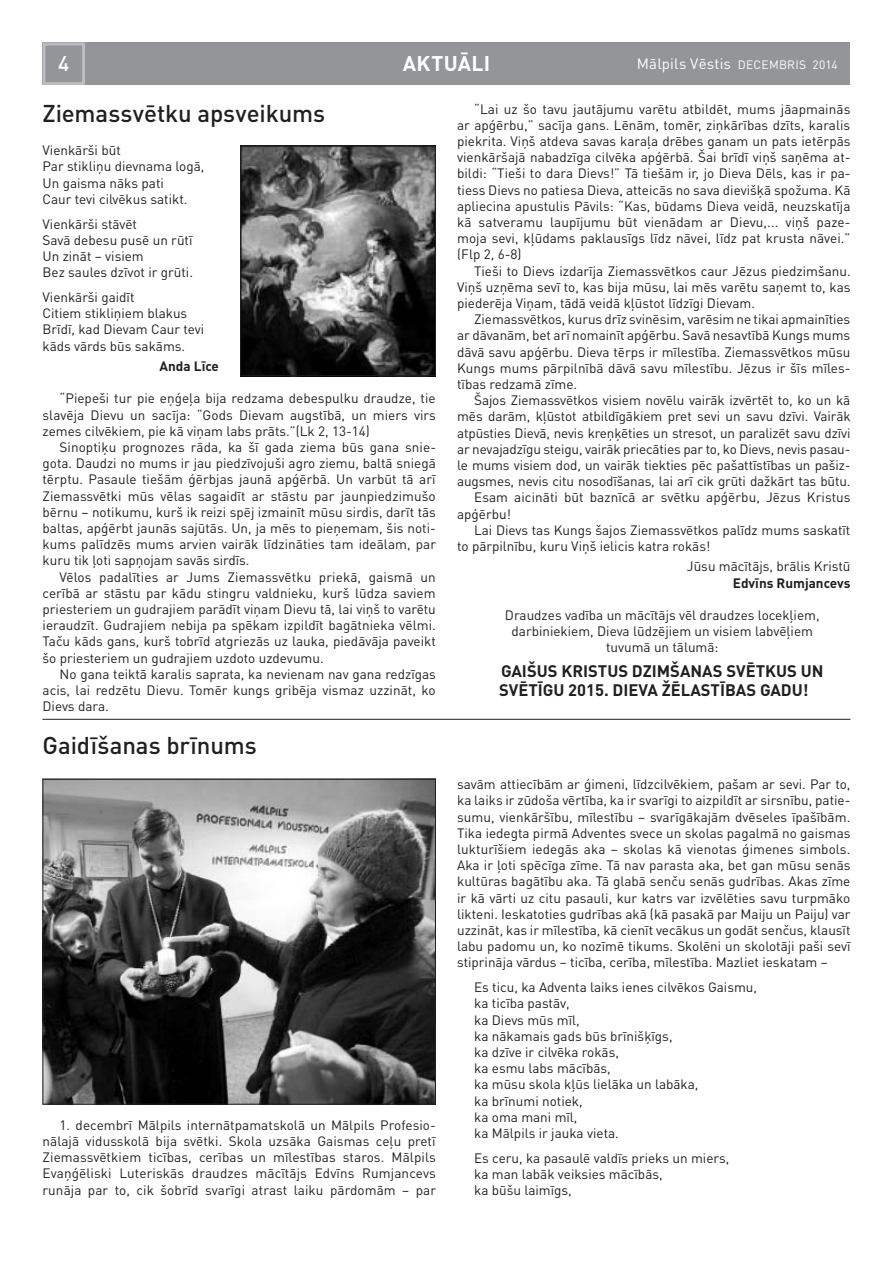
<style>
.page{position:relative;width:893px;height:1263px;background:#fff}
.page>*{position:absolute;margin:0;border:0;box-sizing:border-box;transform-origin:0 0}
.t1{font:500 24px "DIN Pro";letter-spacing:-.005em;color:#231f20}
.t2{font:700 21px "DIN Pro";color:#fff}
.t3{font:500 21px "DIN Pro";color:#fff}
.t4{font:700 16.5px/19.8px "DIN Pro";color:#231f20}
.t5{font:15px "DIN Pro";letter-spacing:.01em;color:#fff}
.t6{font:13.5px/16.2px "DIN Pro";color:#231f20;text-align:justify}
.t7{font:700 13.5px "DIN Pro";color:#231f20}
.t8{font:12px "DIN Pro";color:#fff}
.s1{font-size:12px}
</style>
<div class="page">
<div style="left:43px;top:43px;width:807px;height:42px;background:#939598"></div>
<div style="left:43px;top:43px;width:42px;height:42px;border:3px solid #bcbdc0"></div>
<img style="left:242px;top:148px;width:192px;height:226px">
<div style="left:240px;top:146px;width:196px;height:230px;border:1px solid #231f20"></div>
<img style="left:45px;top:781px;width:389px;height:321px">
<div style="left:43px;top:779px;width:393px;height:325px;border:1px solid #231f20"></div>
<hr style="left:43px;top:719px;width:807px;height:1px;background:#231f20">
<h2 class="t2" style="left:403px;top:49px;width:28px">Aktu</h2>
<h2 class="t2" style="left:458px;top:49px;width:23px">āli</h2>
<h2 class="t3" style="left:58px;top:49px;width:13px">4</h2>
<p class="t5" style="left:637px;top:53px;width:133px">Mālpils Vēstis <span class="s1">decembris</span></p>
<p class="t8" style="left:812px;top:57px;width:27px">2014</p>
<h1 class="t1" style="left:43px;top:97px;width:284px">Ziemassvētku apsveikums</h1>
<p class="t6" style="left:43px;top:142px;width:163px;text-align:left">Vienkārši būt<br>Par stikliņu dievnama logā,<br>Un gaisma nāks pati<br>Caur tevi cilvēkus satikt.</p>
<p class="t6" style="left:43px;top:215px;width:152px;text-align:left">Vienkārši stāvēt<br>Savā debesu pusē un rūtī<br>Un zināt – visiem<br>Bez saules dzīvot ir grūti.</p>
<p class="t6" style="left:43px;top:288px;width:163px;text-align:left">Vienkārši gaidīt<br>Citiem stikliņiem blakus<br>Brīdī, kad Dievam Caur tevi kāds vārds būs sakāms.</p>
<p class="t7" style="left:160px;top:357px;width:61px">Anda Līce</p>
<p class="t6" style="left:43px;top:390px;width:395px;text-indent:17px">“Piepeši tur pie eņģeļa bija redzama debespulku draudze, tie slavēja Dievu un sacīja: “Gods Dievam augstībā, un miers virs zemes cilvēkiem, pie kā viņam labs prāts.”(Lk 2, 13-14)</p>
<p class="t6" style="left:43px;top:438px;width:395px;text-indent:17px">Sinoptiķu prognozes rāda, ka šī gada ziema būs gana snie&shy;gota. Daudzi no mums ir jau piedzīvojuši agro ziemu, baltā sniegā tērptu. Pasaule tiešām ģērbjas jaunā apģērbā. Un varbūt tā arī Ziemassvētki mūs vēlas sagaidīt ar stāstu par jaunpiedzimušo bērnu – notikumu, kurš ik reizi spēj izmainīt mūsu sirdis, darīt tās baltas, apģērbt jaunās sajūtās. Un, ja mēs to pieņemam, šis noti&shy;kums palīdzēs mums arvien vairāk līdzināties tam ideālam, par kuru tik ļoti sapņojam savās sirdīs.</p>
<p class="t6" style="left:43px;top:568px;width:395px;text-indent:17px">Vēlos padalīties ar Jums Ziemassvētku priekā, gaismā un cerībā ar stāstu par kādu stingru valdnieku, kurš lūdza saviem priesteriem un gudrajiem parādīt viņam Dievu tā, lai viņš to varētu ieraudzīt. Gudrajiem nebija pa spēkam izpildīt bagātnieka vēlmi.<br>Taču kāds gans, kurš tobrīd atgriezās uz lauka, piedāvāja paveikt šo priesteriem un gudrajiem uzdoto uzdevumu.</p>
<p class="t6" style="left:43px;top:665px;width:395px;text-indent:17px">No gana teiktā karalis saprata, ka nevienam nav gana redzīgas acis, lai redzētu Dievu. Tomēr kungs gribēja vismaz uzzināt, ko Dievs dara.</p>
<h1 class="t1" style="left:43px;top:729px;width:216px">Gaidīšanas brīnums</h1>
<p class="t6" style="left:43px;top:1116px;width:395px;text-indent:17px">1. decembrī Mālpils internātpamatskolā un Mālpils Profesio&shy;nālajā vidusskolā bija svētki. Skola uzsāka Gaismas ceļu pretī Ziemassvētkiem ticības, cerības un mīlestības staros. Mālpils Evaņģēliski Luteriskās draudzes mācītājs Edvīns Rumjancevs runāja par to, cik šobrīd svarīgi atrast laiku pārdomām – par</p>
<p class="t6" style="left:457px;top:100px;width:395px;text-indent:17px">“Lai uz šo tavu jautājumu varētu atbildēt, mums jāapmainās ar apģērbu,” sacīja gans. Lēnām, tomēr, ziņkārības dzīts, karalis piekrita. Viņš atdeva savas karaļa drēbes ganam un pats ietērpās vienkāršajā nabadzīga cilvēka apģērbā. Šai brīdī viņš saņēma at&shy;bildi: “Tieši to dara Dievs!” Tā tiešām ir, jo Dieva Dēls, kas ir pa&shy;tiess Dievs no patiesa Dieva, atteicās no sava dievišķā spožuma. Kā apliecina apustulis Pāvils: “Kas, būdams Dieva veidā, neuzskatīja kā satveramu laupījumu būt vienādam ar Dievu,... viņš paze&shy;moja sevi, kļūdams paklausīgs līdz nāvei, līdz pat krusta nāvei.” (Flp 2, 6-8)</p>
<p class="t6" style="left:457px;top:262px;width:395px;text-indent:17px">Tieši to Dievs izdarīja Ziemassvētkos caur Jēzus piedzimšanu.<br>Viņš uzņēma sevī to, kas bija mūsu, lai mēs varētu saņemt to, kas piederēja Viņam, tādā veidā kļūstot līdzīgi Dievam.</p>
<p class="t6" style="left:457px;top:311px;width:395px;text-indent:17px">Ziemassvētkos, kurus drīz svinēsim, varēsim ne tikai apmainīties ar dāvanām, bet arī nomainīt apģērbu. Savā nesavtībā Kungs mums dāvā savu apģērbu. Dieva tērps ir mīlestība. Ziemassvētkos mūsu Kungs mums pārpilnībā dāvā savu mīlestību. Jēzus ir šīs mīles&shy;tības redzamā zīme.</p>
<p class="t6" style="left:474px;top:392px;width:378px">Šajos Ziemassvētkos visiem novēlu vairāk izvērtēt to, ko un kā</p>
<p class="t6" style="left:457px;top:408px;width:395px">mēs darām, kļūstot atbildīgākiem pret sevi un savu dzīvi. Vairāk</p>
<p class="t6" style="left:457px;top:424px;width:395px">atpūsties Dievā, nevis kreņķēties un stresot, un paralizēt savu dzīvi</p>
<p class="t6" style="left:457px;top:440px;width:395px">ar nevajadzīgu steigu, vairāk priecāties par to, ko Dievs, nevis pasau-</p>
<p class="t6" style="left:457px;top:456px;width:395px">le mums visiem dod, un vairāk tiekties pēc pašattīstības un pašiz-</p>
<p class="t6" style="left:457px;top:473px;width:395px">augsmes, nevis citu nosodīšanas, lai arī cik grūti dažkārt tas būtu.</p>
<p class="t6" style="left:474px;top:489px;width:378px">Esam aicināti būt baznīcā ar svētku apģērbu, Jēzus Kristus</p>
<p class="t6" style="left:457px;top:505px;width:55px">apģērbu!</p>
<p class="t6" style="left:474px;top:521px;width:378px">Lai Dievs tas Kungs šajos Ziemassvētkos palīdz mums saskatīt</p>
<p class="t6" style="left:457px;top:537px;width:255px">to pārpilnību, kuru Viņš ielicis katra rokās!</p>
<p class="t6" style="left:687px;top:558px;width:165px">Jūsu mācītājs, brālis Kristū</p>
<p class="t7" style="left:733px;top:574px;width:119px">Edvīns Rumjancevs</p>
<p class="t6" style="left:505px;top:606px;width:316px;text-align:center">Draudzes vadība un mācītājs vēl draudzes locekļiem, darbiniekiem, Dieva lūdzējiem un visiem labvēļiem tuvumā un tālumā:</p>
<p class="t4" style="left:499px;top:660px;width:326px">GAIŠUS KRISTUS DZIMŠANAS SVĒTKUS UN<br>SVĒTĪGU 2015. DIEVA ŽĒLASTĪBAS GADU!</p>
<p class="t6" style="left:457px;top:776px;width:395px">savām attiecībām ar ģimeni, līdzcilvēkiem, pašam ar sevi. Par to, ka laiks ir zūdoša vērtība, ka ir svarīgi to aizpildīt ar sirsnību, patie&shy;sumu, vienkāršību, mīlestību – svarīgākajām dvēseles īpašībām.<br>Tika iedegta pirmā Adventes svece un skolas pagalmā no gaismas lukturīšiem iedegās aka – skolas kā vienotas ģimenes simbols.<br>Aka ir ļoti spēcīga zīme. Tā nav parasta aka, bet gan mūsu senās kultūras bagātību aka. Tā glabā senču senās gudrības. Akas zīme ir kā vārti uz citu pasauli, kur katrs var izvēlēties savu turpmāko likteni. Ieskatoties gudrības akā (kā pasakā par Maiju un Paiju) var uzzināt, kas ir mīlestība, kā cienīt vecākus un godāt senčus, klausīt labu padomu un, ko nozīmē tikums. Skolēni un skolotāji paši sevī stiprināja vārdus – ticība, cerība, mīlestība. Mazliet ieskatam –</p>
<p class="t6" style="left:474px;top:979px;width:284px;text-align:left">Es ticu, ka Adventa laiks ienes cilvēkos Gaismu, ka ticība pastāv,<br>ka Dievs mūs mīl,<br>ka nākamais gads būs brīnišķīgs,<br>ka dzīve ir cilvēka rokās,<br>ka esmu labs mācībās,<br>ka mūsu skola kļūs lielāka un labāka,<br>ka brīnumi notiek,<br>ka oma mani mīl,<br>ka Mālpils ir jauka vieta.</p>
<p class="t6" style="left:474px;top:1149px;width:257px;text-align:left">Es ceru, ka pasaulē valdīs prieks un miers, ka man labāk veiksies mācībās,<br>ka būšu laimīgs,</p>
</div>
